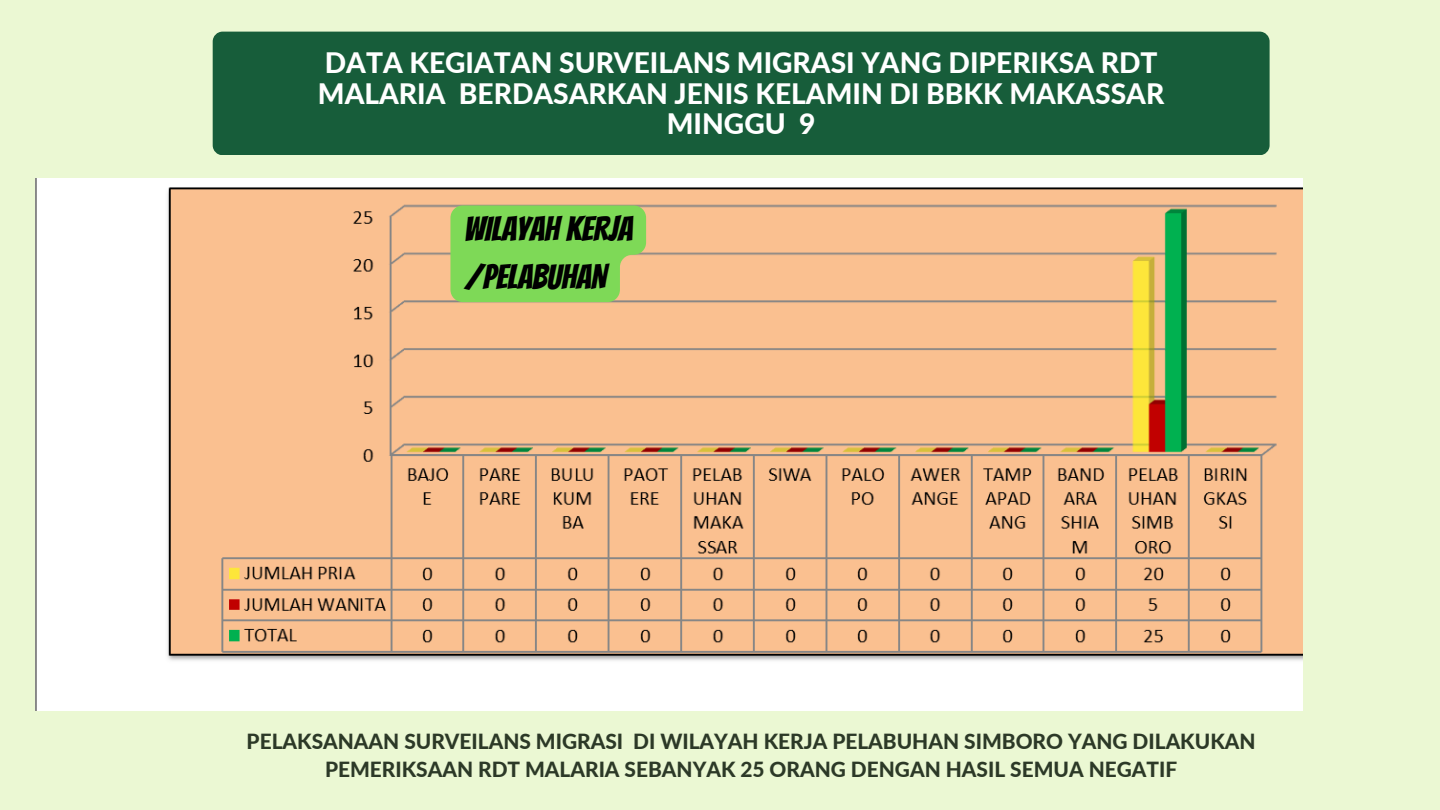
<style>
.page{position:relative;width:1440px;height:810px;background:#ebf8d3}
.page>*{position:absolute;margin:0;border:0;box-sizing:border-box;transform-origin:0 0}
.t1{font:34px/47.3px "Bangers";color:#000}
.t2{font:800 28.2px "Lato";color:#fff}
.t3{font:800 20.9px/28.5px "Lato";color:#2c3927;text-align:center}
</style>
<div class="page">
<div style="left:213px;top:32px;width:1057px;height:123px;background:#175d3a;border-radius:10px"></div>
<img style="left:36px;top:179px;width:1266px;height:532px">
<svg style="left:450px;top:206px;width:196px;height:96px;background:#86d65b"></svg>
<h2 class="t2" style="left:325px;top:45px;width:834px">DATA KEGIATAN SURVEILANS MIGRASI YANG DIPERIKSA RDT</h2>
<h2 class="t2" style="left:318px;top:76px;width:848px">MALARIA BERDASARKAN JENIS KELAMIN DI BBKK MAKASSAR</h2>
<h2 class="t2" style="left:667px;top:106px;width:120px">MINGGU</h2>
<p class="t2" style="left:799px;top:106px;width:18px">9</p>
<h1 class="t1" style="left:464px;top:206px;width:170px">WILAYAH KERJA /PELABUHAN</h1>
<p class="t3" style="left:247px;top:726px;width:1011px">PELAKSANAAN SURVEILANS MIGRASI DI WILAYAH KERJA PELABUHAN SIMBORO YANG DILAKUKAN<br>PEMERIKSAAN RDT MALARIA SEBANYAK 25 ORANG DENGAN HASIL SEMUA NEGATIF</p>
</div>
